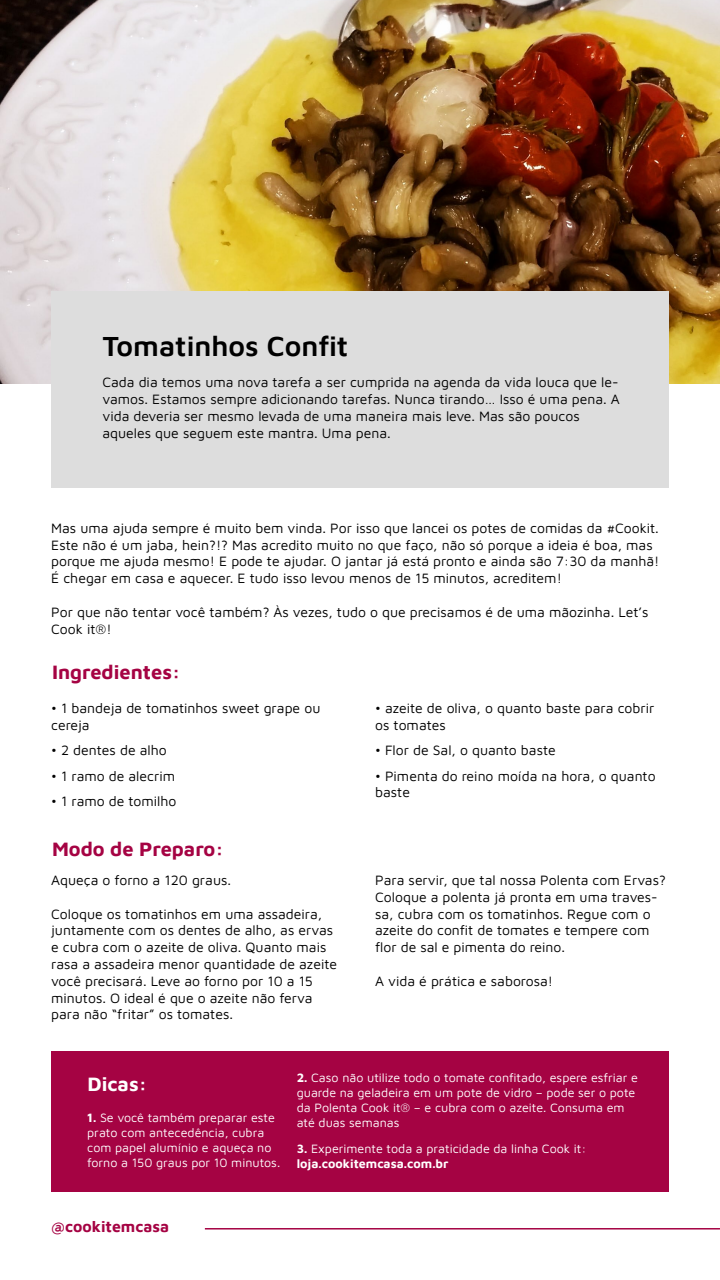
<style>
.page{position:relative;width:720px;height:1280px;background:#fff}
.page>*{position:absolute;margin:0;border:0;box-sizing:border-box;transform-origin:0 0}
.t1{font:600 28.5px "Maven Pro";color:#000}
.t2{font:700 20px "Maven Pro";color:#a50343}
.t3{font:700 20px "Maven Pro";color:#fff}
.t4{font:700 15.8px "Maven Pro";color:#a50343}
.t5{font:14px/16.8px "Maven Pro";color:#000}
.t6{font:12.5px/15px "Maven Pro";color:#fff}
.s1{font-weight:700}
</style>
<div class="page">
<img style="left:0;top:0;width:720px;height:384px">
<div style="left:51px;top:292px;width:618px;height:196px;background:#ddd"></div>
<hr style="left:205px;top:1228px;width:515px;height:2px;background:#a50343">
<div style="left:51px;top:1051px;width:618px;height:141px;background:#a50343"></div>
<h1 class="t1" style="left:102px;top:326px;width:247px">Tomatinhos Confit</h1>
<p class="t5" style="left:102px;top:373px;width:519px">Cada dia temos uma nova tarefa a ser cumprida na agenda da vida louca que le&shy;vamos. Estamos sempre adicionando tarefas. Nunca tirando… Isso é uma pena. A vida deveria ser mesmo levada de uma maneira mais leve. Mas são poucos aqueles que seguem este mantra. Uma pena.</p>
<p class="t5" style="left:51px;top:519px;width:610px">Mas uma ajuda sempre é muito bem vinda. Por isso que lancei os potes de comidas da #Cookit.<br>Este não é um jaba, hein?!? Mas acredito muito no que faço, não só porque a ideia é boa, mas porque me ajuda mesmo! E pode te ajudar. O jantar já está pronto e ainda são 7:30 da manhã!<br>É chegar em casa e aquecer. E tudo isso levou menos de 15 minutos, acreditem!</p>
<p class="t5" style="left:51px;top:603px;width:599px">Por que não tentar você também? Às vezes, tudo o que precisamos é de uma mãozinha. Let’s<br>Cook it®!</p>
<h2 class="t2" style="left:52px;top:658px;width:130px">Ingredientes:</h2>
<p class="t5" style="left:51px;top:699px;width:271px">• 1 bandeja de tomatinhos sweet grape ou cereja</p>
<p class="t5" style="left:51px;top:741px;width:117px">• 2 dentes de alho</p>
<p class="t5" style="left:51px;top:766px;width:125px">• 1 ramo de alecrim</p>
<p class="t5" style="left:51px;top:792px;width:127px">• 1 ramo de tomilho</p>
<h2 class="t2" style="left:52px;top:836px;width:173px">Modo de Preparo:</h2>
<p class="t5" style="left:51px;top:871px;width:181px">Aqueça o forno a 120 graus.</p>
<p class="t5" style="left:51px;top:905px;width:287px">Coloque os tomatinhos em uma assadeira, juntamente com os dentes de alho, as ervas e cubra com o azeite de oliva. Quanto mais rasa a assadeira menor quantidade de azeite você precisará. Leve ao forno por 10 a 15 minutos. O ideal é que o azeite não ferva para não “fritar” os tomates.</p>
<p class="t5" style="left:375px;top:699px;width:281px">• azeite de oliva, o quanto baste para cobrir os tomates</p>
<p class="t5" style="left:375px;top:741px;width:182px">• Flor de Sal, o quanto baste</p>
<p class="t5" style="left:375px;top:766px;width:282px">• Pimenta do reino moída na hora, o quanto baste</p>
<p class="t5" style="left:375px;top:871px;width:292px">Para servir, que tal nossa Polenta com Ervas?<br>Coloque a polenta já pronta em uma traves&shy;sa, cubra com os tomatinhos. Regue com o azeite do confit de tomates e tempere com flor de sal e pimenta do reino.</p>
<p class="t5" style="left:375px;top:972px;width:179px">A vida é prática e saborosa!</p>
<h2 class="t3" style="left:88px;top:1070px;width:61px">Dicas:</h2>
<p class="t6" style="left:87px;top:1110px;width:195px"><span class="s1">1.</span> Se você também preparar este prato com antecedência, cubra com papel alumínio e aqueça no forno a 150 graus por 10 minutos.</p>
<p class="t6" style="left:297px;top:1070px;width:343px"><span class="s1">2.</span> Caso não utilize todo o tomate confitado, espere esfriar e guarde na geladeira em um pote de vidro – pode ser o pote da Polenta Cook it® – e cubra com o azeite. Consuma em até duas semanas</p>
<p class="t6" style="left:297px;top:1140px;width:291px"><span class="s1">3.</span> Experimente toda a praticidade da linha Cook it: <span class="s1">loja.cookitemcasa.com.br</span></p>
<p class="t4" style="left:51px;top:1216px;width:120px">@cookitemcasa</p>
</div>
